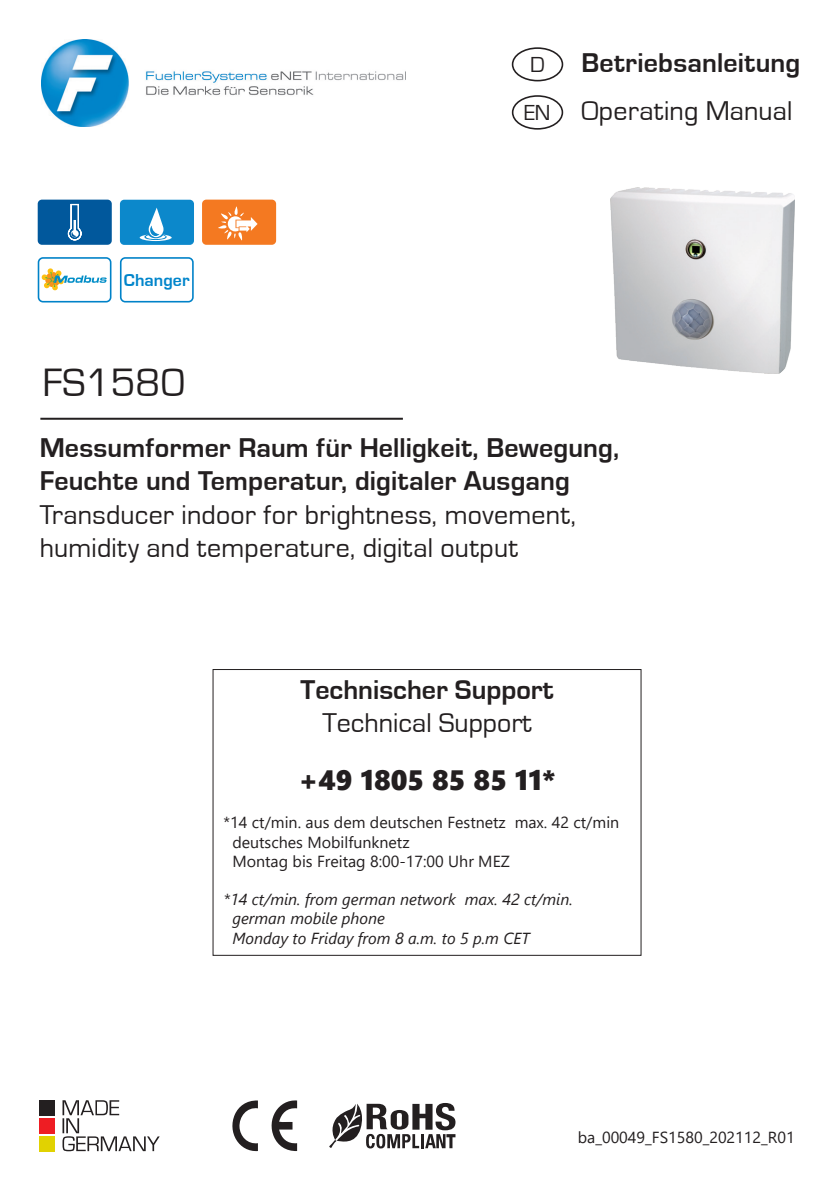
<style>
.page{position:relative;width:840px;height:1191px;background:#fff}
.page>*{position:absolute;margin:0;border:0;box-sizing:border-box;transform-origin:0 0}
.t1{font:40.8px "Eurostile";color:#231f20}
.Deutsch_Standard{font:700 28px/33.6px "Eurostile";letter-spacing:.005em;color:#231f20}
.Deutsch_Standard-2{font:28px "Eurostile";color:#231f20}
.Deutsch_Standard-3{font:28px "Segoe UI Black";color:#231f20}
.t2{font:22.4px "Eurostile";color:#231f20}
.GruppenproduktSKU{font:700 17.8px "Eurostile";letter-spacing:.005em;color:#0085cb}
.Deutsch_Standard-4{font:16px/19.2px "Segoe UI";color:#231f20}
.Englisch_Standard{font:italic 16px/19.2px "Segoe UI";color:#231f20}
.s1{font-weight:400}
</style>
<div class="page">
<div style="left:120px;top:257px;width:74px;height:45px;border:2px solid #0082c8;border-radius:5px"></div>
<svg style="left:232px;top:1100px;width:26px;height:52px"></svg>
<svg style="left:271px;top:1100px;width:26px;height:51px"></svg>
<svg style="left:329px;top:1103px;width:126px;height:45px"></svg>
<svg style="left:62px;top:1100px;width:98px;height:51px"></svg>
<div style="left:40px;top:1136px;width:15px;height:15px;background:#e1d201"></div>
<div style="left:40px;top:1100px;width:15px;height:15px;background:#231f20"></div>
<div style="left:40px;top:1118px;width:15px;height:15px;background:#ee1d23"></div>
<img style="left:610px;top:187px;width:184px;height:186px">
<svg style="left:42px;top:268px;width:65px;height:22px"></svg>
<div style="left:38px;top:257px;width:73px;height:45px;border:2px solid #0082c8;border-radius:5px"></div>
<div style="left:511px;top:47px;width:52px;height:34px;border:2px solid #231f20;border-radius:50%"></div>
<div style="left:511px;top:95px;width:52px;height:35px;border:2px solid #231f20;border-radius:50%"></div>
<div style="left:202px;top:200px;width:74px;height:45px;background:#f47921;border-radius:4px"></div>
<svg style="left:218px;top:206px;width:39px;height:35px"></svg>
<div style="left:120px;top:200px;width:74px;height:45px;background:#0c88cb;border-radius:4px"></div>
<svg style="left:140px;top:208px;width:32px;height:33px"></svg>
<div style="left:38px;top:200px;width:74px;height:45px;background:#01589c;border-radius:4px"></div>
<svg style="left:68px;top:204px;width:14px;height:36px"></svg>
<img style="left:41px;top:39px;width:363px;height:88px">
<hr style="left:40px;top:418px;width:362px;height:2px;background:#231f20">
<div style="left:213px;top:669px;width:428px;height:286px;border:1px solid #231f20"></div>
<p class="GruppenproduktSKU" style="left:124px;top:270px;width:67px">Changer</p>
<p class="t1" style="left:43px;top:360px;width:144px">FS1580</p>
<p class="t2" style="left:530px;top:52px;width:16px">D</p>
<p class="t2" style="left:523px;top:100px;width:28px">EN</p>
<p class="Deutsch_Standard" style="left:581px;top:46px;width:220px">Betriebsanleitung</p>
<p class="Deutsch_Standard-2" style="left:581px;top:95px;width:212px">Operating Manual</p>
<p class="Deutsch_Standard" style="left:40px;top:431px;width:580px">Messumformer Raum für Helligkeit, Bewegung, Feuchte und Temperatur, digitaler Ausgang <span class="s1">Transducer indoor for brightness, movement, humidity and temperature, digital output</span></p>
<p class="Deutsch_Standard" style="left:300px;top:673px;width:254px">Technischer Support</p>
<p class="Deutsch_Standard-2" style="left:322px;top:708px;width:211px">Technical Support</p>
<p class="Deutsch_Standard-3" style="left:298px;top:759px;width:258px">+49 1805 85 85 11*</p>
<p class="Deutsch_Standard-4" style="left:232px;top:811px;width:388px;text-indent:-9px">*14 ct/min. aus dem deutschen Festnetz max. 42 ct/min deutsches Mobilfunknetz</p>
<p class="Deutsch_Standard-4" style="left:232px;top:850px;width:279px">Montag bis Freitag 8:00-17:00 Uhr MEZ</p>
<p class="Englisch_Standard" style="left:232px;top:887px;width:342px;text-indent:-9px">*14 ct/min. from german network max. 42 ct/min. german mobile phone</p>
<p class="Englisch_Standard" style="left:232px;top:925px;width:299px">Monday to Friday from 8 a.m. to 5 p.m CET</p>
<p class="Deutsch_Standard-4" style="left:577px;top:1126px;width:218px">ba_00049_FS1580_202112_R01</p>
</div>
